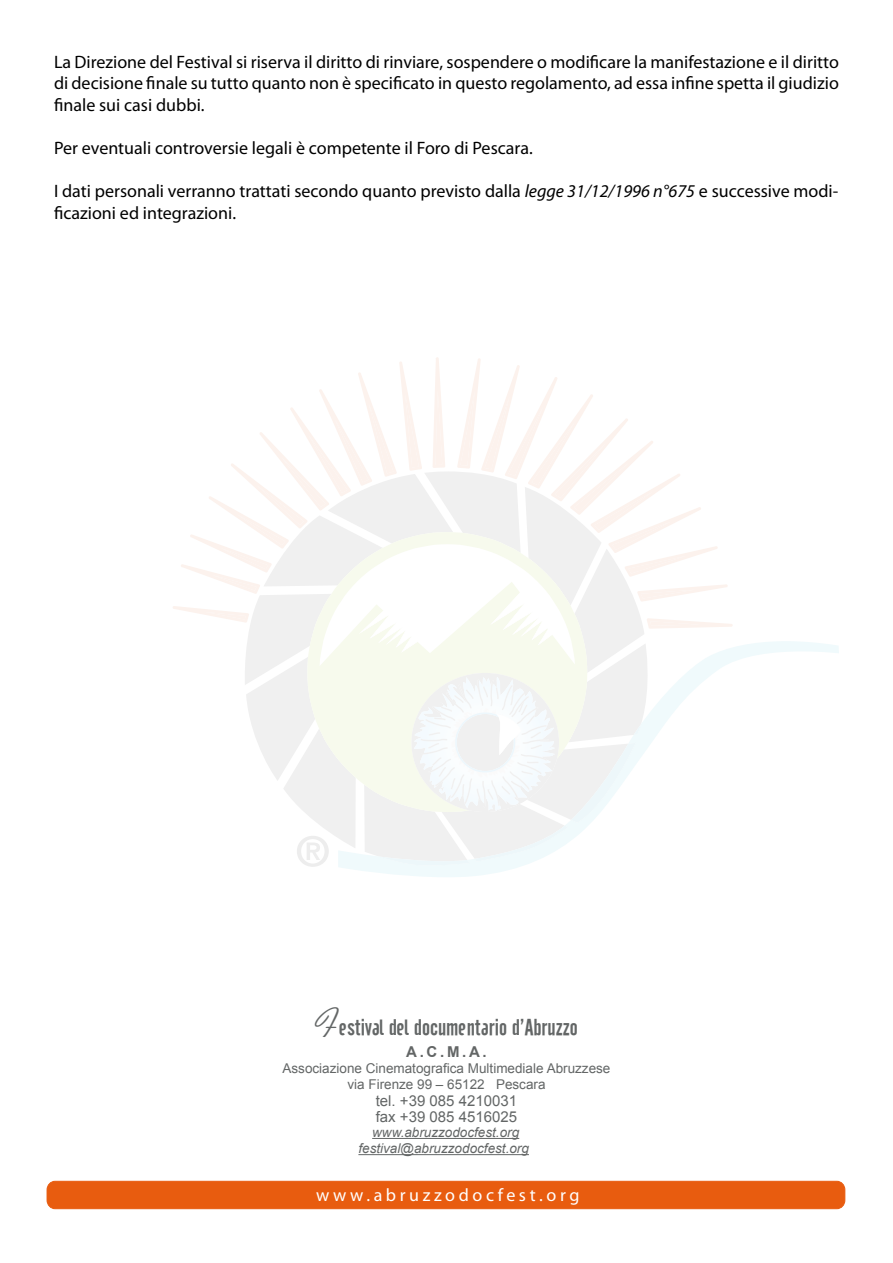
<style>
.page{position:relative;width:893px;height:1263px;background:#fff}
.page>*{position:absolute;margin:0;border:0;box-sizing:border-box;transform-origin:0 0}
.t1{font:22.5px "Cafeta";color:#636666}
.t2{font:18px/21.6px "Myriad Pro";color:#000;text-align:justify}
.t3{font:18px "Myriad Pro";letter-spacing:.2em;color:#fff}
.t4{font:15px/16.5px "Arial";color:#636666}
.t5{font:700 15px "Arial";color:#636666}
.t6{font:13.5px/16.2px "Arial";color:#636666;text-align:center}
.t7{font:italic 13.5px/16.2px "Arial";color:#636666;text-align:center}
.s1{font-style:italic}
.s2{font-family:"Swenson";font-size:40.5px}
</style>
<div class="page">
<hr style="left:372px;top:1138px;width:147px;height:1px;background:#636666">
<hr style="left:358px;top:1154px;width:171px;height:1px;background:#636666">
<svg style="left:341px;top:641px;width:498px;height:236px"></svg>
<svg style="left:173px;top:357px;width:560px;height:510px"></svg>
<div style="left:47px;top:1181px;width:798px;height:28px;background:#e85c0f;border-radius:8px"></div>
<div style="left:47px;top:1181px;width:798px;height:28px;border:1px solid #e85c0f;border-radius:8px"></div>
<p class="t2" style="left:54px;top:50px;width:786px">La Direzione del Festival si riserva il diritto di rinviare, sospendere o modificare la manifestazione e il diritto di decisione finale su tutto quanto non è specificato in questo regolamento, ad essa infine spetta il giudizio finale sui casi dubbi.</p>
<p class="t2" style="left:54px;top:137px;width:480px">Per eventuali controversie legali è competente il Foro di Pescara.</p>
<p class="t2" style="left:54px;top:180px;width:786px">I dati personali verranno trattati secondo quanto previsto dalla <span class="s1">legge 31/12/1996 n°675</span> e successive modi&shy;ficazioni ed integrazioni.</p>
<p class="t1" style="left:315px;top:1015px;width:264px"><span class="s2">F</span>estival del documentario d’Abruzzo</p>
<p class="t5" style="left:406px;top:1041px;width:82px">A.C.M.A.</p>
<p class="t6" style="left:283px;top:1060px;width:329px">Associazione Cinematografica Multimediale Abruzzese via Firenze 99 – 65122 Pescara</p>
<p class="t4" style="left:376px;top:1092px;width:143px">tel. +39 085 4210031 fax +39 085 4516025</p>
<p class="t7" style="left:358px;top:1124px;width:172px">www.abruzzodocfest.org festival@abruzzodocfest.org</p>
<p class="t3" style="left:316px;top:1183px;width:265px">www.abruzzodocfest.org</p>
</div>
